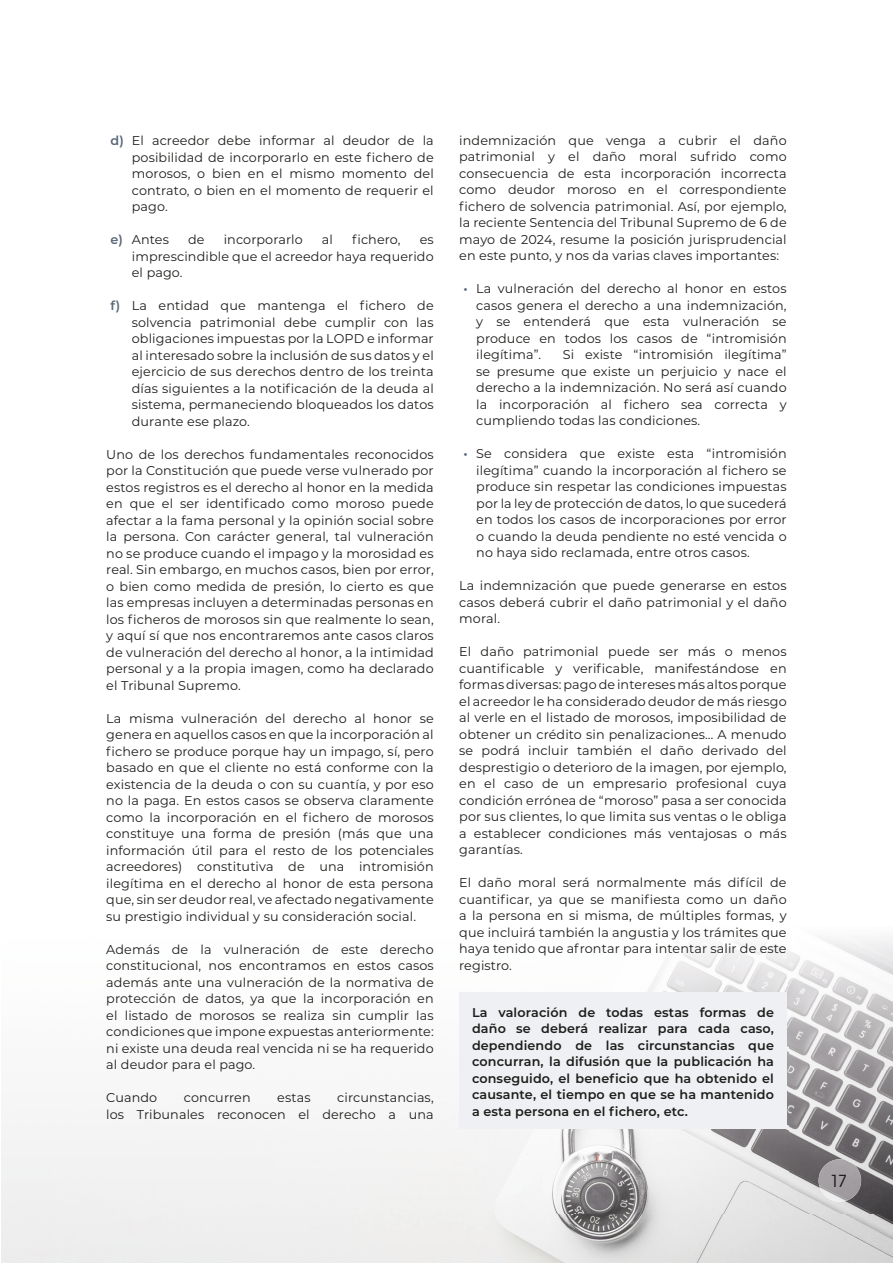
<style>
.page{position:relative;width:893px;height:1263px;background:#fff}
.page>*{position:absolute;margin:0;border:0;box-sizing:border-box;transform-origin:0 0}
.t1{font:16.5px "ITC Avant Garde Std";color:#1d1d1b}
.t2{font:12.75px/16.5px "Montserrat";letter-spacing:.01em;color:#1d1d1b;text-align:justify}
.t3{font:600 12.75px/16.5px "Montserrat";letter-spacing:.01em;color:#1d1d1b;text-align:justify}
.s1{font-weight:600;color:#586778}
</style>
<div class="page">
<img style="left:1px;top:938px;width:892px;height:325px">
<div style="left:459px;top:991px;width:328px;height:137px;background:#eff0f3"></div>
<img style="left:819px;top:1159px;width:42px;height:43px;border-radius:21px">
<p class="t2" style="left:132px;top:132px;width:303px;text-indent:-21px"><span class="s1">d)</span> El acreedor debe informar al deudor de la posibilidad de incorporarlo en este fichero de morosos, o bien en el mismo momento del contrato, o bien en el momento de requerir el pago.</p>
<p class="t2" style="left:111px;top:231px;width:60px"><span class="s1">e)</span> Antes</p>
<p class="t2" style="left:188px;top:231px;width:18px">de</p>
<p class="t2" style="left:224px;top:231px;width:81px">incorporarlo</p>
<p class="t2" style="left:322px;top:231px;width:13px">al</p>
<p class="t2" style="left:352px;top:231px;width:50px">fichero,</p>
<p class="t2" style="left:132px;top:231px;width:303px;text-indent:288px">es imprescindible que el acreedor haya requerido el pago.</p>
<p class="t2" style="left:132px;top:297px;width:303px;text-indent:-21px"><span class="s1">f)</span> La entidad que mantenga el fichero de solvencia patrimonial debe cumplir con las obligaciones impuestas por la LOPD e informar al interesado sobre la inclusión de sus datos y el ejercicio de sus derechos dentro de los treinta días siguientes a la notificación de la deuda al sistema, permaneciendo bloqueados los datos durante ese plazo.</p>
<p class="t2" style="left:106px;top:445px;width:329px">Uno de los derechos fundamentales reconocidos por la Constitución que puede verse vulnerado por estos registros es el derecho al honor en la medida en que el ser identificado como moroso puede afectar a la fama personal y la opinión social sobre la persona. Con carácter general, tal vulneración no se produce cuando el impago y la morosidad es real. Sin embargo, en muchos casos, bien por error, o bien como medida de presión, lo cierto es que las empresas incluyen a determinadas personas en los ficheros de morosos sin que realmente lo sean, y aquí sí que nos encontraremos ante casos claros de vulneración del derecho al honor, a la intimidad personal y a la propia imagen, como ha declarado el Tribunal Supremo.</p>
<p class="t2" style="left:106px;top:709px;width:329px">La misma vulneración del derecho al honor se genera en aquellos casos en que la incorporación al fichero se produce porque hay un impago, sí, pero basado en que el cliente no está conforme con la existencia de la deuda o con su cuantía, y por eso no la paga. En estos casos se observa claramente como la incorporación en el fichero de morosos constituye una forma de presión (más que una información útil para el resto de los potenciales acreedores) constitutiva de una intromisión ilegítima en el derecho al honor de esta persona que, sin ser deudor real, ve afectado negativamente su prestigio individual y su consideración social.</p>
<p class="t2" style="left:106px;top:940px;width:329px">Además de la vulneración de este derecho constitucional, nos encontramos en estos casos además ante una vulneración de la normativa de protección de datos, ya que la incorporación en el listado de morosos se realiza sin cumplir las condiciones que impone expuestas anteriormente: ni existe una deuda real vencida ni se ha requerido al deudor para el pago.</p>
<p class="t2" style="left:106px;top:1089px;width:52px">Cuando</p>
<p class="t2" style="left:184px;top:1089px;width:68px">concurren</p>
<p class="t2" style="left:277px;top:1089px;width:35px">estas</p>
<p class="t2" style="left:106px;top:1089px;width:329px;text-align:right">circunstancias,<br>los Tribunales reconocen el derecho a una</p>
<p class="t2" style="left:459px;top:132px;width:329px">indemnización que venga a cubrir el daño patrimonial y el daño moral sufrido como consecuencia de esta incorporación incorrecta como deudor moroso en el correspondiente fichero de solvencia patrimonial. Así, por ejemplo, la reciente Sentencia del Tribunal Supremo de 6 de mayo de 2024, resume la posición jurisprudencial en este punto, y nos da varias claves importantes:</p>
<p class="t2" style="left:476px;top:280px;width:312px;text-indent:-13px"><span class="s1">•</span> La vulneración del derecho al honor en estos casos genera el derecho a una indemnización, y se entenderá que esta vulneración se produce en todos los casos de “intromisión ilegítima”.</p>
<p class="t2" style="left:476px;top:346px;width:312px;text-indent:87px">Si existe “intromisión ilegítima” se presume que existe un perjuicio y nace el derecho a la indemnización. No será así cuando la incorporación al fichero sea correcta y cumpliendo todas las condiciones.</p>
<p class="t2" style="left:476px;top:445px;width:312px;text-indent:-13px"><span class="s1">•</span> Se considera que existe esta “intromisión ilegítima” cuando la incorporación al fichero se produce sin respetar las condiciones impuestas por la ley de protección de datos, lo que sucederá en todos los casos de incorporaciones por error o cuando la deuda pendiente no esté vencida o no haya sido reclamada, entre otros casos.</p>
<p class="t2" style="left:459px;top:577px;width:329px">La indemnización que puede generarse en estos casos deberá cubrir el daño patrimonial y el daño moral.</p>
<p class="t2" style="left:459px;top:643px;width:329px">El daño patrimonial puede ser más o menos cuantificable y verificable, manifestándose en formas diversas: pago de intereses más altos porque el acreedor le ha considerado deudor de más riesgo al verle en el listado de morosos, imposibilidad de obtener un crédito sin penalizaciones… A menudo se podrá incluir también el daño derivado del desprestigio o deterioro de la imagen, por ejemplo, en el caso de un empresario profesional cuya condición errónea de “moroso” pasa a ser conocida por sus clientes, lo que limita sus ventas o le obliga a establecer condiciones más ventajosas o más garantías.</p>
<p class="t2" style="left:459px;top:874px;width:329px">El daño moral será normalmente más difícil de cuantificar, ya que se manifiesta como un daño a la persona en si misma, de múltiples formas, y que incluirá también la angustia y los trámites que haya tenido que afrontar para intentar salir de este registro.</p>
<p class="t3" style="left:472px;top:1003px;width:303px">La valoración de todas estas formas de daño se deberá realizar para cada caso, dependiendo de las circunstancias que concurran, la difusión que la publicación ha conseguido, el beneficio que ha obtenido el causante, el tiempo en que se ha mantenido a esta persona en el fichero, etc.</p>
<p class="t1" style="left:830px;top:1170px;width:19px">17</p>
</div>
